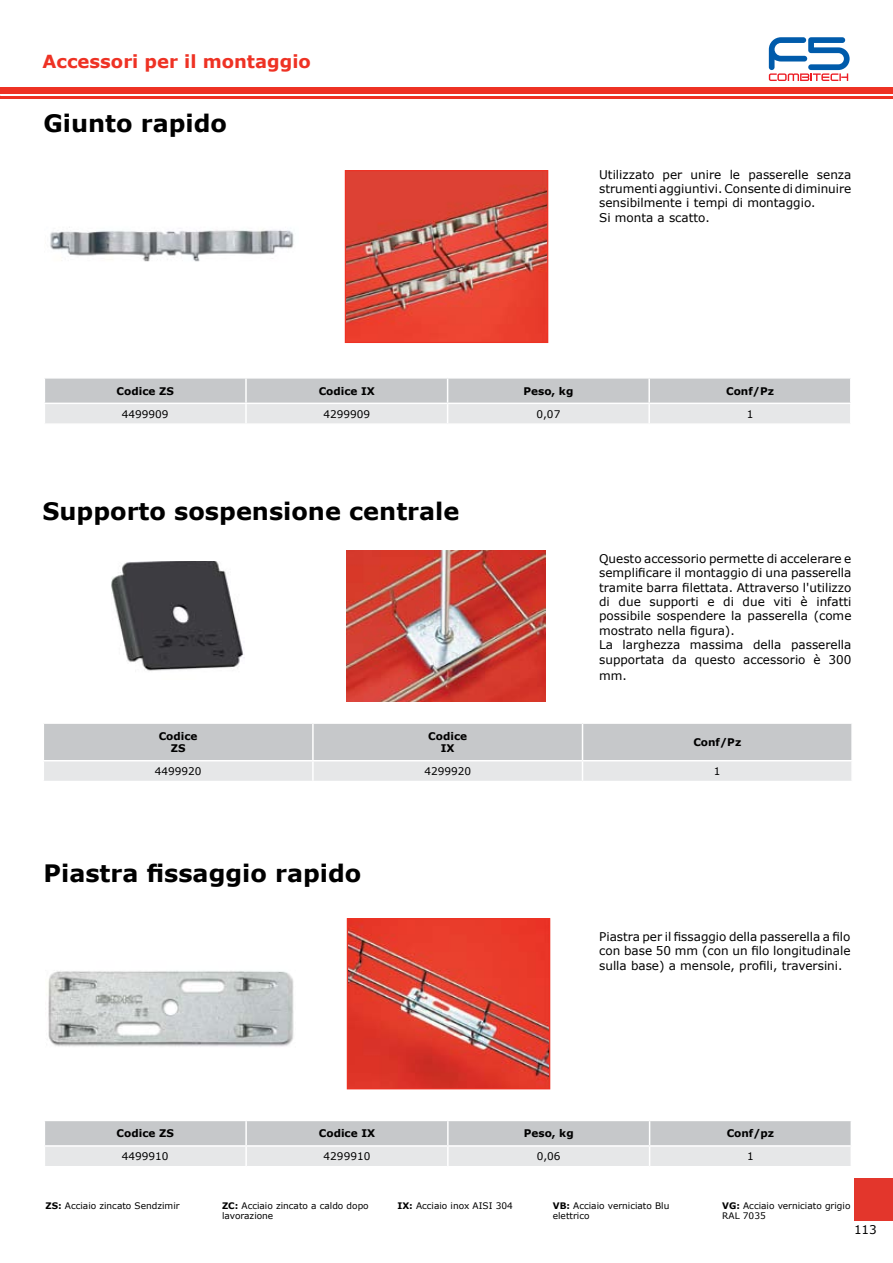
<style>
.page{position:relative;width:893px;height:1263px;background:#fff}
.page>*{position:absolute;margin:0;border:0;box-sizing:border-box;transform-origin:0 0}
.t1{font:700 24px "Verdana";color:#000}
.t2{font:700 18px "Verdana";color:#ee3224}
.t3{font:12px/14.4px "Verdana";color:#000}
.t4{font:700 10.5px/12.6px "Verdana";color:#000;text-align:center}
.t5{font:10.5px "Verdana";color:#000}
.t6{font:9px/10.8px "Verdana";color:#000}
.s1{font-weight:700}
</style>
<div class="page">
<svg style="left:0;top:87px;width:3px;height:12px"></svg>
<div style="left:3px;top:87px;width:890px;height:6px;background:#ee3224"></div>
<hr style="left:3px;top:96px;width:890px;height:3px;background:#ee3224">
<div style="left:855px;top:1178px;width:38px;height:42px;background:#e3362c"></div>
<svg style="left:769px;top:37px;width:81px;height:44px"></svg>
<img style="left:50px;top:227px;width:244px;height:35px">
<svg style="left:45px;top:378px;width:806px;height:45px;background:#d6d7d9"></svg>
<img style="left:48px;top:970px;width:246px;height:77px">
<svg style="left:45px;top:1121px;width:806px;height:45px;background:#d6d7d9"></svg>
<img style="left:349px;top:920px;width:199px;height:167px">
<div style="left:347px;top:918px;width:203px;height:171px;border:1px solid #ee3224"></div>
<img style="left:347px;top:172px;width:199px;height:169px">
<div style="left:345px;top:170px;width:203px;height:173px;border:1px solid #ee3224"></div>
<svg style="left:44px;top:723px;width:808px;height:58px;background:#d3d4d6"></svg>
<hr style="left:851px;top:761px;width:2px;height:20px;background:#fff">
<img style="left:111px;top:561px;width:133px;height:110px">
<img style="left:347px;top:551px;width:198px;height:150px">
<h2 class="t2" style="left:43px;top:50px;width:270px">Accessori per il montaggio</h2>
<h1 class="t1" style="left:43px;top:108px;width:185px">Giunto rapido</h1>
<p class="t3" style="left:599px;top:167px;width:254px">Utilizzato per unire le passerelle senza strumenti aggiuntivi. Consente di diminuire sensibilmente i tempi di montaggio.<br>Si monta a scatto.</p>
<p class="t4" style="left:117px;top:384px;width:59px">Codice ZS</p>
<p class="t4" style="left:319px;top:384px;width:58px">Codice IX</p>
<p class="t4" style="left:523px;top:384px;width:51px">Peso, kg</p>
<p class="t4" style="left:726px;top:384px;width:49px">Conf/Pz</p>
<p class="t5" style="left:122px;top:407px;width:48px">4499909</p>
<p class="t5" style="left:323px;top:407px;width:48px">4299909</p>
<p class="t5" style="left:536px;top:407px;width:25px">0,07</p>
<p class="t5" style="left:747px;top:407px;width:8px">1</p>
<h1 class="t1" style="left:43px;top:496px;width:418px">Supporto sospensione centrale</h1>
<p class="t3" style="left:599px;top:551px;width:254px">Questo accessorio permette di accelerare e semplificare il montaggio di una passerella tramite barra filettata. Attraverso l'utilizzo di due supporti e di due viti è infatti possibile sospendere la passerella (come mostrato nella figura).<br>La larghezza massima della passerella supportata da questo accessorio è 300</p>
<p class="t3" style="left:599px;top:668px;width:29px">mm.</p>
<p class="t4" style="left:159px;top:729px;width:40px">Codice<br>ZS</p>
<p class="t4" style="left:428px;top:729px;width:40px">Codice<br>IX</p>
<p class="t4" style="left:693px;top:735px;width:49px">Conf/Pz</p>
<p class="t5" style="left:155px;top:765px;width:48px">4499920</p>
<p class="t5" style="left:424px;top:765px;width:48px">4299920</p>
<p class="t5" style="left:714px;top:765px;width:8px">1</p>
<h1 class="t1" style="left:44px;top:858px;width:319px">Piastra fissaggio rapido</h1>
<p class="t3" style="left:599px;top:929px;width:253px;text-align:justify">Piastra per il fissaggio della passerella a filo con base 50 mm (con un filo longitudinale sulla base) a mensole, profili, traversini.</p>
<p class="t4" style="left:117px;top:1127px;width:59px">Codice ZS</p>
<p class="t4" style="left:319px;top:1127px;width:58px">Codice IX</p>
<p class="t4" style="left:524px;top:1127px;width:51px">Peso, kg</p>
<p class="t4" style="left:727px;top:1127px;width:49px">Conf/pz</p>
<p class="t5" style="left:122px;top:1150px;width:48px">4499910</p>
<p class="t5" style="left:324px;top:1150px;width:48px">4299910</p>
<p class="t5" style="left:537px;top:1150px;width:25px">0,06</p>
<p class="t5" style="left:747px;top:1150px;width:8px">1</p>
<p class="t6" style="left:46px;top:1199px;width:136px"><span class="s1">ZS:</span> Acciaio zincato Sendzimir</p>
<p class="t6" style="left:222px;top:1199px;width:148px"><span class="s1">ZC:</span> Acciaio zincato a caldo dopo lavorazione</p>
<p class="t6" style="left:553px;top:1199px;width:118px"><span class="s1">VB:</span> Acciaio verniciato Blu elettrico</p>
<p class="t6" style="left:722px;top:1199px;width:130px"><span class="s1">VG:</span> Acciaio verniciato grigio<br>RAL 7035</p>
<p class="t6" style="left:397px;top:1199px;width:117px"><span class="s1">IX:</span> Acciaio inox AISI 304</p>
<p class="t3" style="left:854px;top:1222px;width:24px">113</p>
</div>
